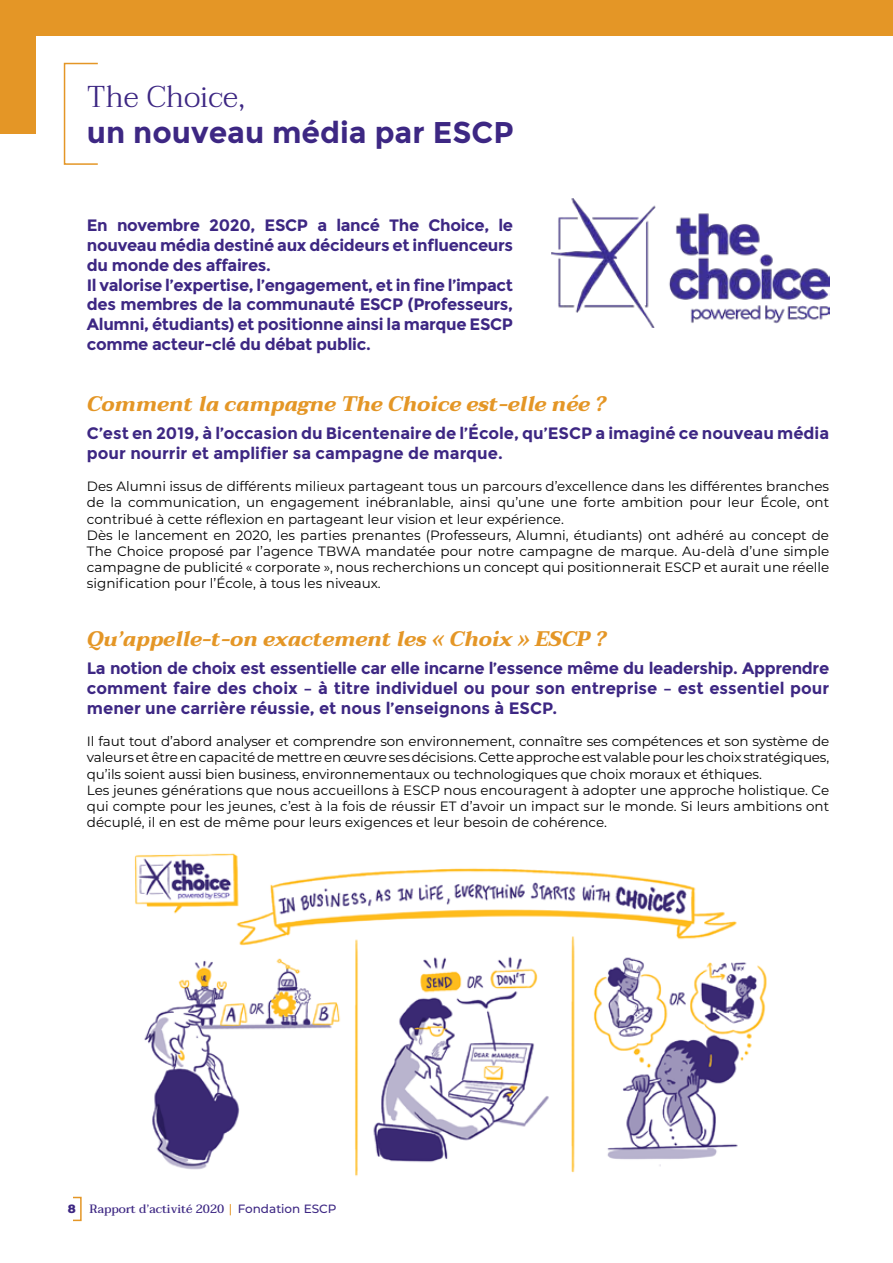
<style>
.page{position:relative;width:893px;height:1263px;background:#fff}
.page>*{position:absolute;margin:0;border:0;box-sizing:border-box;transform-origin:0 0}
.t1{font:700 30px "Montserrat";color:#3d2783}
.t2{font:300 30px "Taviraj";color:#3d2783}
.t3{font:italic 700 21px "Taviraj";color:#e49626}
.t4{font:700 16.5px/19.8px "Montserrat";letter-spacing:-.02em;color:#3d2783}
.t5{font:700 16.5px/19.8px "Montserrat";color:#3d2783}
.t6{font:13.5px/16.2px "Montserrat";color:#000}
.t7{font:500 12px "Taviraj";color:#3d2783}
.s1{font-family:"Montserrat";font-weight:800}
.s2{font-family:"Montserrat";color:#e49626}
.s3{font-family:"Montserrat"}
</style>
<div class="page">
<div style="left:72px;top:1197px;width:10px;height:24px;border:2px solid #e49626"></div>
<div style="left:64px;top:63px;width:35px;height:102px;border:2px solid #e49626"></div>
<div style="left:0;top:0;width:36px;height:134px;background:#e49626"></div>
<div style="left:0;top:0;width:893px;height:36px;background:#e49626"></div>
<img style="left:551px;top:198px;width:278px;height:129px">
<img style="left:134px;top:853px;width:633px;height:323px">
<h1 class="t2" style="left:87px;top:74px;width:160px">The Choice,</h1>
<h1 class="t1" style="left:87px;top:115px;width:428px">un nouveau média par ESCP</h1>
<p class="t4" style="left:87px;top:216px;width:428px">En novembre 2020, ESCP a lancé The Choice, le nouveau média destiné aux décideurs et influenceurs du monde des affaires.<br>Il valorise l’expertise, l’engagement, et in fine l’impact des membres de la communauté ESCP (Professeurs, Alumni, étudiants) et positionne ainsi la marque ESCP comme acteur-clé du débat public.</p>
<h2 class="t3" style="left:87px;top:391px;width:520px">Comment la campagne The Choice est-elle née ?</h2>
<p class="t5" style="left:87px;top:423px;width:744px">C’est en 2019, à l’occasion du Bicentenaire de l’École, qu’ESCP a imaginé ce nouveau média pour nourrir et amplifier sa campagne de marque.</p>
<p class="t6" style="left:87px;top:478px;width:744px">Des Alumni issus de différents milieux partageant tous un parcours d’excellence dans les différentes branches de la communication, un engagement inébranlable, ainsi qu’une une forte ambition pour leur École, ont contribué à cette réflexion en partageant leur vision et leur expérience.<br>Dès le lancement en 2020, les parties prenantes (Professeurs, Alumni, étudiants) ont adhéré au concept de The Choice proposé par l’agence TBWA mandatée pour notre campagne de marque. Au-delà d’une simple campagne de publicité « corporate », nous recherchions un concept qui positionnerait ESCP et aurait une réelle signification pour l’École, à tous les niveaux.</p>
<h2 class="t3" style="left:87px;top:626px;width:520px">Qu’appelle-t-on exactement les « Choix » ESCP ?</h2>
<p class="t4" style="left:87px;top:659px;width:744px;text-align:justify">La notion de choix est essentielle car elle incarne l’essence même du leadership. Apprendre comment faire des choix – à titre individuel ou pour son entreprise – est essentiel pour mener une carrière réussie, et nous l’enseignons à ESCP.</p>
<p class="t6" style="left:87px;top:733px;width:744px">Il faut tout d’abord analyser et comprendre son environnement, connaître ses compétences et son système de valeurs et être en capacité de mettre en œuvre ses décisions. Cette approche est valable pour les choix stratégiques, qu’ils soient aussi bien business, environnementaux ou technologiques que choix moraux et éthiques.<br>Les jeunes générations que nous accueillons à ESCP nous encouragent à adopter une approche holistique. Ce qui compte pour les jeunes, c’est à la fois de réussir ET d’avoir un impact sur le monde. Si leurs ambitions ont décuplé, il en est de même pour leurs exigences et leur besoin de cohérence.</p>
<p class="t7" style="left:68px;top:1199px;width:270px"><span class="s1">8</span> Rapport d’activité 2020 <span class="s2">|</span> <span class="s3">Fondation ESCP</span></p>
</div>
